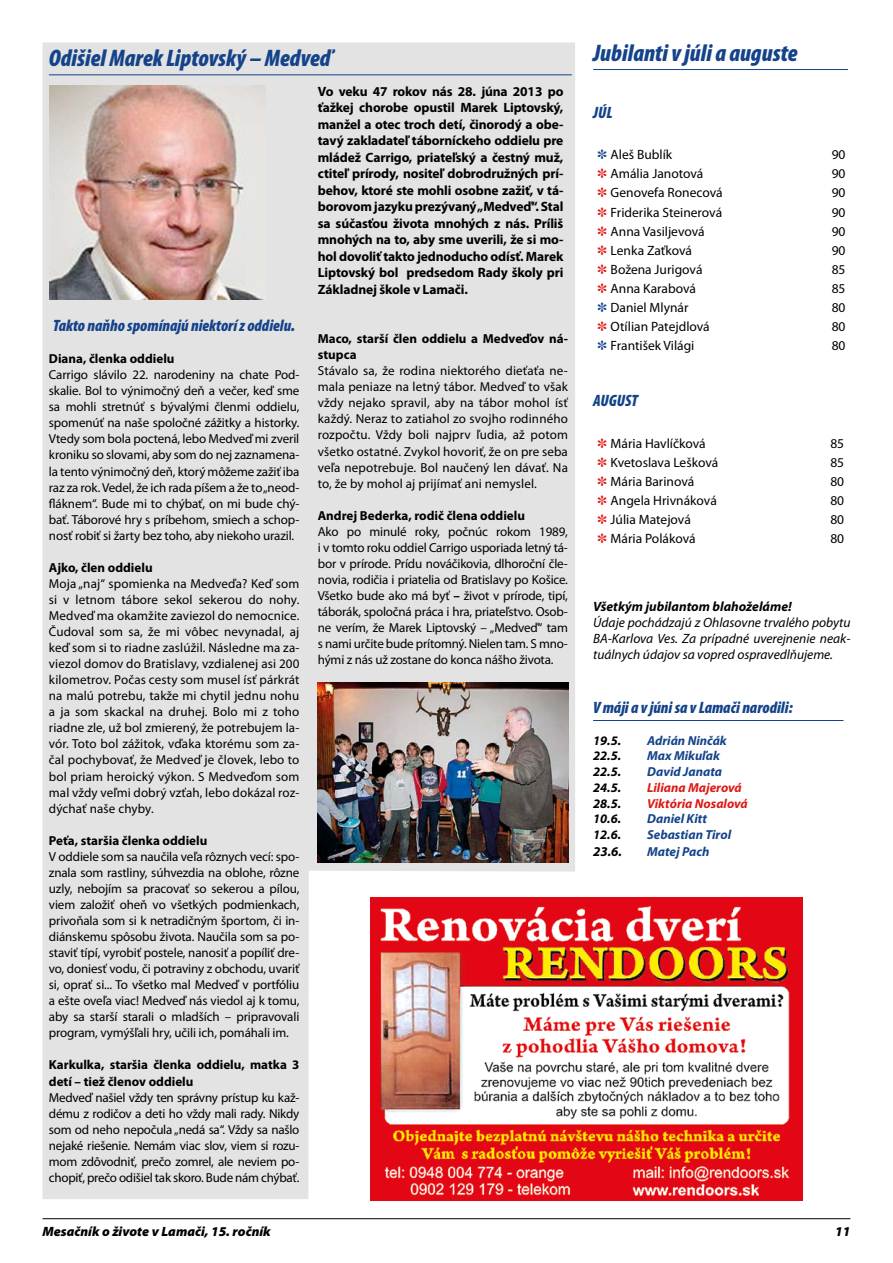
<style>
.page{position:relative;width:893px;height:1263px;background:#fff}
.page>*{position:absolute;margin:0;border:0;box-sizing:border-box;transform-origin:0 0}
.t1{font:italic 900 condensed 24px "Myriad Pro";color:#14438a}
.t2{font:italic 900 condensed 16.5px "Myriad Pro";color:#14438a}
.t3{font:700 13.5px/16.5px "Myriad Pro";letter-spacing:-.01em;color:#000;text-align:justify}
.t4{font:13.5px "Myriad Pro";color:#000}
.t5{font:italic 13.5px/15.8px "Myriad Pro";color:#000;text-align:justify}
.t6{font:italic 900 13.5px "Myriad Pro";color:#000}
.t7{font:italic 700 13.5px "Myriad Pro";color:#000}
.t8{font:13.05px/16px "Myriad Pro";letter-spacing:-.01em;color:#000;text-align:justify}
.t9{font:700 13.05px/16px "Myriad Pro";color:#000}
.t10{font:italic 700 13.05px "Myriad Pro";color:#14438a}
.t11{font:italic 700 13.05px "Myriad Pro";color:#000}
.t12{font:italic 700 13.05px "Myriad Pro";color:#dc1915}
.s1{font-weight:700}
</style>
<div class="page">
<hr style="left:43px;top:1218px;width:807px;height:1px;background:#000">
<div style="left:43px;top:42px;width:532px;height:1157px;background:#e3e3e3"></div>
<hr style="left:49px;top:74px;width:523px;height:1px;background:#14438a">
<hr style="left:593px;top:720px;width:250px;height:1px;background:#14438a">
<hr style="left:593px;top:69px;width:255px;height:1px;background:#14438a">
<img style="left:50px;top:85px;width:216px;height:214px">
<img style="left:370px;top:898px;width:432px;height:302px">
<img style="left:318px;top:682px;width:251px;height:180px">
<h1 class="t1" style="left:49px;top:45px;width:283px">Odišiel Marek Liptovský – Medveď</h1>
<p class="t3" style="left:318px;top:82px;width:247px">Vo veku 47 rokov nás 28. júna 2013 po ťažkej chorobe opustil Marek Liptovský, manžel a otec troch detí, činorodý a obe&shy;tavý zakladateľ táborníckeho oddielu pre mládež Carrigo, priateľský a čestný muž, ctiteľ prírody, nositeľ dobrodružných prí&shy;behov, ktoré ste mohli osobne zažiť, v tá&shy;borovom jazyku prezývaný „Medveď“. Stal sa súčasťou života mnohých z nás. Príliš mnohých na to, aby sme uverili, že si mo&shy;hol dovoliť takto jednoducho odísť. Marek Liptovský bol predsedom Rady školy pri Základnej škole v Lamači.</p>
<p class="t2" style="left:53px;top:317px;width:243px">Takto naňho spomínajú niektorí z oddielu.</p>
<p class="t9" style="left:49px;top:350px;width:127px">Diana, členka oddielu</p>
<p class="t8" style="left:49px;top:367px;width:252px">Carrigo slávilo 22. narodeniny na chate Pod&shy;skalie. Bol to výnimočný deň a večer, keď sme sa mohli stretnúť s bývalými členmi oddielu, spomenúť na naše spoločné zážitky a historky.<br>Vtedy som bola poctená, lebo Medveď mi zveril kroniku so slovami, aby som do nej zaznamena&shy;la tento výnimočný deň, ktorý môžeme zažiť iba raz za rok. Vedel, že ich rada píšem a že to „neod&shy;fláknem“. Bude mi to chýbať, on mi bude chý&shy;bať. Táborové hry s príbehom, smiech a schop&shy;nosť robiť si žarty bez toho, aby niekoho urazil.</p>
<p class="t9" style="left:49px;top:559px;width:105px">Ajko, člen oddielu</p>
<p class="t8" style="left:49px;top:575px;width:252px">Moja „naj“ spomienka na Medveďa? Keď som si v letnom tábore sekol sekerou do nohy.<br>Medveď ma okamžite zaviezol do nemocnice.<br>Čudoval som sa, že mi vôbec nevynadal, aj keď som si to riadne zaslúžil. Následne ma za&shy;viezol domov do Bratislavy, vzdialenej asi 200 kilometrov. Počas cesty som musel ísť párkrát na malú potrebu, takže mi chytil jednu nohu a ja som skackal na druhej. Bolo mi z toho riadne zle, už bol zmierený, že potrebujem la&shy;vór. Toto bol zážitok, vďaka ktorému som za&shy;čal pochybovať, že Medveď je človek, lebo to bol priam heroický výkon. S Medveďom som mal vždy veľmi dobrý vzťah, lebo dokázal roz&shy;dýchať naše chyby.</p>
<p class="t9" style="left:49px;top:832px;width:160px">Peťa, staršia členka oddielu</p>
<p class="t8" style="left:49px;top:848px;width:252px">V oddiele som sa naučila veľa rôznych vecí: spo&shy;znala som rastliny, súhvezdia na oblohe, rôzne uzly, nebojím sa pracovať so sekerou a pílou, viem založiť oheň vo všetkých podmienkach, privoňala som si k netradičným športom, či in&shy;diánskemu spôsobu života. Naučila som sa po&shy;staviť típí, vyrobiť postele, nanosiť a popíliť dre&shy;vo, doniesť vodu, či potraviny z obchodu, uvariť si, oprať si... To všetko mal Medveď v portfóliu a ešte oveľa viac! Medveď nás viedol aj k tomu, aby sa starší starali o mladších – pripravovali program, vymýšľali hry, učili ich, pomáhali im.</p>
<p class="t9" style="left:49px;top:1056px;width:252px">Karkulka, staršia členka oddielu, matka 3 detí – tiež členov oddielu</p>
<p class="t8" style="left:49px;top:1089px;width:252px">Medveď našiel vždy ten správny prístup ku kaž&shy;dému z rodičov a deti ho vždy mali rady. Nikdy som od neho nepočula „nedá sa“. Vždy sa našlo nejaké riešenie. Nemám viac slov, viem si rozu&shy;mom zdôvodniť, prečo zomrel, ale neviem po&shy;chopiť, prečo odišiel tak skoro. Bude nám chýbať.</p>
<p class="t9" style="left:318px;top:330px;width:252px">Maco, starší člen oddielu a Medveďov ná&shy;stupca</p>
<p class="t8" style="left:318px;top:363px;width:252px">Stávalo sa, že rodina niektorého dieťaťa ne&shy;mala peniaze na letný tábor. Medveď to však vždy nejako spravil, aby na tábor mohol ísť každý. Neraz to zatiahol zo svojho rodinného rozpočtu. Vždy boli najprv ľudia, až potom všetko ostatné. Zvykol hovoriť, že on pre seba veľa nepotrebuje. Bol naučený len dávať. Na to, že by mohol aj prijímať ani nemyslel.</p>
<p class="t9" style="left:318px;top:507px;width:209px">Andrej Bederka, rodič člena oddielu</p>
<p class="t8" style="left:318px;top:523px;width:252px">Ako po minulé roky, počnúc rokom 1989, i v tomto roku oddiel Carrigo usporiada letný tá&shy;bor v prírode. Prídu nováčikovia, dlhoroční čle&shy;novia, rodičia i priatelia od Bratislavy po Košice.<br>Všetko bude ako má byť <span class="s1">–</span> život v prírode, tipí, táborák, spoločná práca i hra, priateľstvo. Osob&shy;ne verím, že Marek Liptovský – „Medveď“ tam s nami určite bude prítomný. Nielen tam. S mno&shy;hými z nás už zostane do konca nášho života.</p>
<h1 class="t1" style="left:593px;top:40px;width:206px">Jubilanti vjúli a auguste</h1>
<p class="t2" style="left:593px;top:103px;width:21px">JÚL</p>
<p class="t4" style="left:611px;top:146px;width:63px">Aleš Bublík</p>
<p class="t4" style="left:832px;top:146px;width:15px">90</p>
<p class="t4" style="left:611px;top:165px;width:94px">Amália Janotová</p>
<p class="t4" style="left:832px;top:165px;width:15px">90</p>
<p class="t4" style="left:611px;top:185px;width:114px">Genovefa Ronecová</p>
<p class="t4" style="left:832px;top:185px;width:15px">90</p>
<p class="t4" style="left:611px;top:204px;width:113px">Friderika Steinerová</p>
<p class="t4" style="left:832px;top:204px;width:15px">90</p>
<p class="t4" style="left:611px;top:223px;width:96px">Anna Vasiljevová</p>
<p class="t4" style="left:832px;top:223px;width:15px">90</p>
<p class="t4" style="left:611px;top:242px;width:83px">Lenka Zaťková</p>
<p class="t4" style="left:832px;top:242px;width:15px">90</p>
<p class="t4" style="left:611px;top:261px;width:93px">Božena Jurigová</p>
<p class="t4" style="left:832px;top:261px;width:15px">85</p>
<p class="t4" style="left:611px;top:280px;width:87px">Anna Karabová</p>
<p class="t4" style="left:832px;top:280px;width:15px">85</p>
<p class="t4" style="left:611px;top:299px;width:79px">Daniel Mlynár</p>
<p class="t4" style="left:832px;top:299px;width:15px">80</p>
<p class="t4" style="left:611px;top:318px;width:101px">Otílian Patejdlová</p>
<p class="t4" style="left:832px;top:318px;width:15px">80</p>
<p class="t4" style="left:611px;top:338px;width:85px">František Világi</p>
<p class="t4" style="left:832px;top:338px;width:15px">80</p>
<p class="t2" style="left:593px;top:392px;width:46px">AUGUST</p>
<p class="t4" style="left:611px;top:435px;width:97px">Mária Havlíčková</p>
<p class="t4" style="left:830px;top:435px;width:15px">85</p>
<p class="t4" style="left:611px;top:454px;width:109px">Kvetoslava Lešková</p>
<p class="t4" style="left:830px;top:454px;width:15px">85</p>
<p class="t4" style="left:611px;top:473px;width:85px">Mária Barinová</p>
<p class="t4" style="left:830px;top:473px;width:15px">80</p>
<p class="t4" style="left:611px;top:492px;width:108px">Angela Hrivnáková</p>
<p class="t4" style="left:830px;top:492px;width:15px">80</p>
<p class="t4" style="left:611px;top:511px;width:82px">Júlia Matejová</p>
<p class="t4" style="left:830px;top:511px;width:15px">80</p>
<p class="t4" style="left:611px;top:530px;width:86px">Mária Poláková</p>
<p class="t4" style="left:830px;top:530px;width:15px">80</p>
<p class="t7" style="left:593px;top:598px;width:200px">Všetkým jubilantom blahoželáme!</p>
<p class="t5" style="left:593px;top:614px;width:259px">Údaje pochádzajú z Ohlasovne trvalého pobytu BA-Karlova Ves. Za prípadné uverejnenie neak&shy;tuálnych údajov sa vopred ospravedlňujeme.</p>
<p class="t2" style="left:593px;top:699px;width:201px">Vmáji a vjúni sa vLamači narodili:</p>
<p class="t11" style="left:593px;top:732px;width:29px">19.5.</p>
<p class="t10" style="left:647px;top:732px;width:81px">Adrián Ninčák</p>
<p class="t11" style="left:593px;top:747px;width:29px">22.5.</p>
<p class="t10" style="left:647px;top:747px;width:74px">Max Mikuľak</p>
<p class="t11" style="left:593px;top:763px;width:29px">22.5.</p>
<p class="t10" style="left:647px;top:763px;width:76px">David Janata</p>
<p class="t11" style="left:593px;top:779px;width:29px">24.5.</p>
<p class="t12" style="left:647px;top:779px;width:96px">Liliana Majerová</p>
<p class="t11" style="left:593px;top:795px;width:29px">28.5.</p>
<p class="t12" style="left:647px;top:795px;width:102px">Viktória Nosalová</p>
<p class="t11" style="left:593px;top:810px;width:29px">10.6.</p>
<p class="t10" style="left:647px;top:810px;width:61px">Daniel Kitt</p>
<p class="t11" style="left:593px;top:826px;width:29px">12.6.</p>
<p class="t10" style="left:647px;top:826px;width:86px">Sebastian Tirol</p>
<p class="t7" style="left:593px;top:842px;width:30px">23.6.</p>
<p class="t10" style="left:647px;top:843px;width:64px">Matej Pach</p>
<p class="t6" style="left:43px;top:1223px;width:230px">Mesačník o živote v Lamači, 15. ročník</p>
<p class="t6" style="left:835px;top:1223px;width:17px">11</p>
</div>
